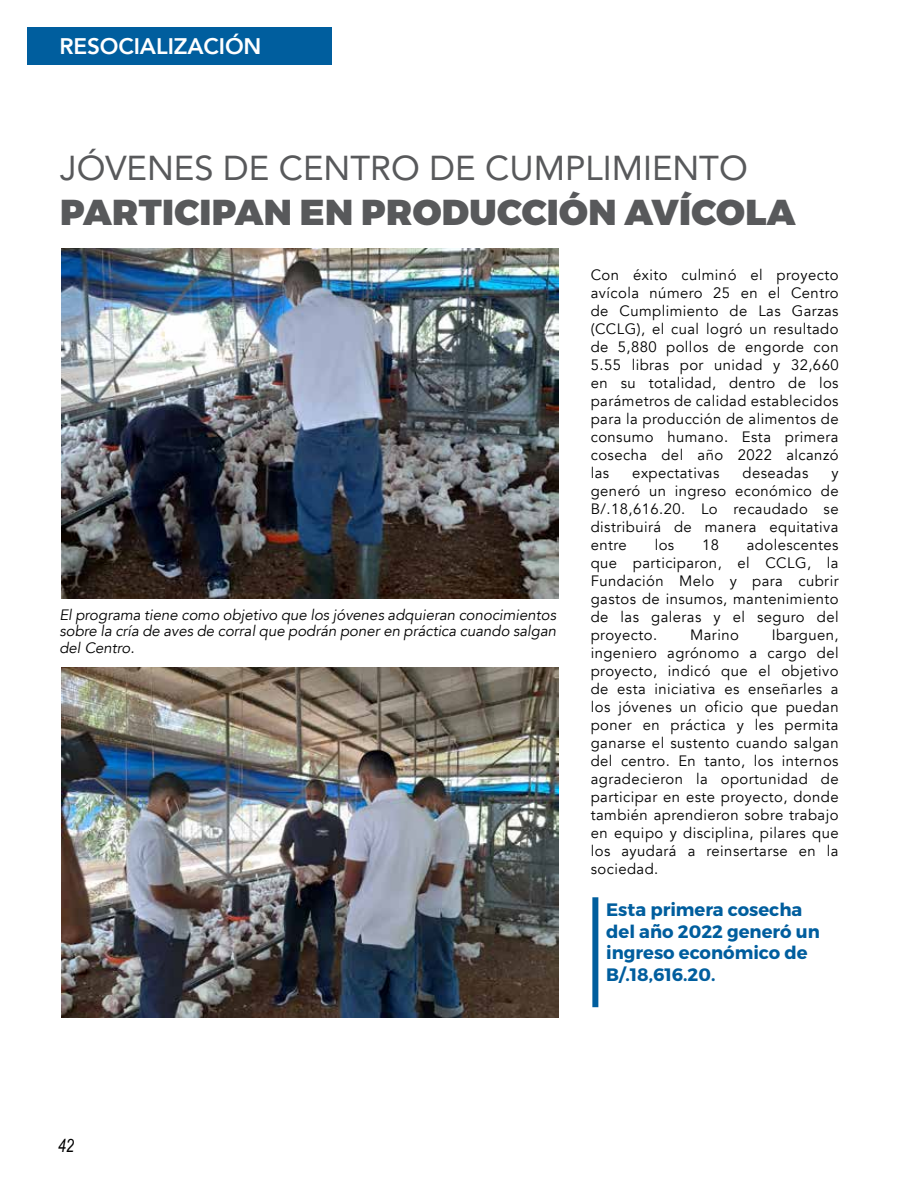
<style>
.page{position:relative;width:918px;height:1188px;background:#fff}
.page>*{position:absolute;margin:0;border:0;box-sizing:border-box;transform-origin:0 0}
.t1{font:900 36px "Montserrat";letter-spacing:.01em;color:#58595b}
.t2{font:34.5px "Avenir";color:#58595b}
.t3{font:800 22.5px "Avenir";letter-spacing:-.005em;color:#fff}
.t4{font:700 18px/21.6px "Montserrat";color:#005e9e}
.t5{font:italic 18px "Arial Narrow";color:#000}
.t6{font:15px/18px "Avenir";letter-spacing:.03em;color:#000;text-align:justify}
.t7{font:italic 15px/16.5px "Avenir";color:#000;text-align:justify}
</style>
<div class="page">
<div style="left:27px;top:27px;width:305px;height:38px;background:#005e9e"></div>
<div style="left:592px;top:897px;width:6px;height:110px;background:#005e9e"></div>
<img style="left:62px;top:249px;width:496px;height:350px">
<img style="left:62px;top:667px;width:496px;height:350px">
<h3 class="t3" style="left:59px;top:29px;width:200px">RESOCIALIZACIÓN</h3>
<h2 class="t2" style="left:60px;top:140px;width:689px">JÓVENES DE CENTRO DE CUMPLIMIENTO</h2>
<h1 class="t1" style="left:60px;top:190px;width:737px">PARTICIPAN EN PRODUCCIÓN AVÍCOLA</h1>
<p class="t7" style="left:59px;top:607px;width:498px">El programa tiene como objetivo que los jóvenes adquieran conocimientos sobre la cría de aves de corral que podrán poner en práctica cuando salgan del Centro.</p>
<p class="t6" style="left:591px;top:266px;width:249px">Con éxito culminó el proyecto avícola número 25 en el Centro de Cumplimiento de Las Garzas (CCLG), el cual logró un resultado de 5,880 pollos de engorde con 5.55 libras por unidad y 32,660 en su totalidad, dentro de los parámetros de calidad establecidos para la producción de alimentos de consumo humano. Esta primera cosecha del año 2022 alcanzó las</p>
<p class="t6" style="left:632px;top:464px;width:89px">expectativas</p>
<p class="t6" style="left:743px;top:464px;width:67px">deseadas</p>
<p class="t6" style="left:591px;top:464px;width:249px;text-indent:241px">y generó un ingreso económico de B/.18,616.20. Lo recaudado se distribuirá de manera equitativa entre</p>
<p class="t6" style="left:591px;top:536px;width:249px;text-indent:156px">adolescentes que participaron, el CCLG, la Fundación Melo y para cubrir gastos de insumos, mantenimiento de las galeras y el seguro del proyecto.</p>
<p class="t6" style="left:655px;top:536px;width:21px">los</p>
<p class="t6" style="left:702px;top:536px;width:18px">18</p>
<p class="t6" style="left:591px;top:626px;width:249px;text-indent:181px">Ibarguen, ingeniero agrónomo a cargo del proyecto, indicó que el objetivo de esta iniciativa es enseñarles a los jóvenes un oficio que puedan poner en práctica y les permita ganarse el sustento cuando salgan del centro. En tanto, los internos agradecieron la oportunidad de participar en este proyecto, donde también aprendieron sobre trabajo en equipo y disciplina, pilares que los ayudará a reinsertarse en la sociedad.</p>
<p class="t6" style="left:690px;top:626px;width:50px">Marino</p>
<p class="t4" style="left:606px;top:899px;width:215px">Esta primera cosecha del año 2022 generó un ingreso económico de<br>B/.18,616.20.</p>
<p class="t5" style="left:58px;top:1133px;width:18px">42</p>
</div>
